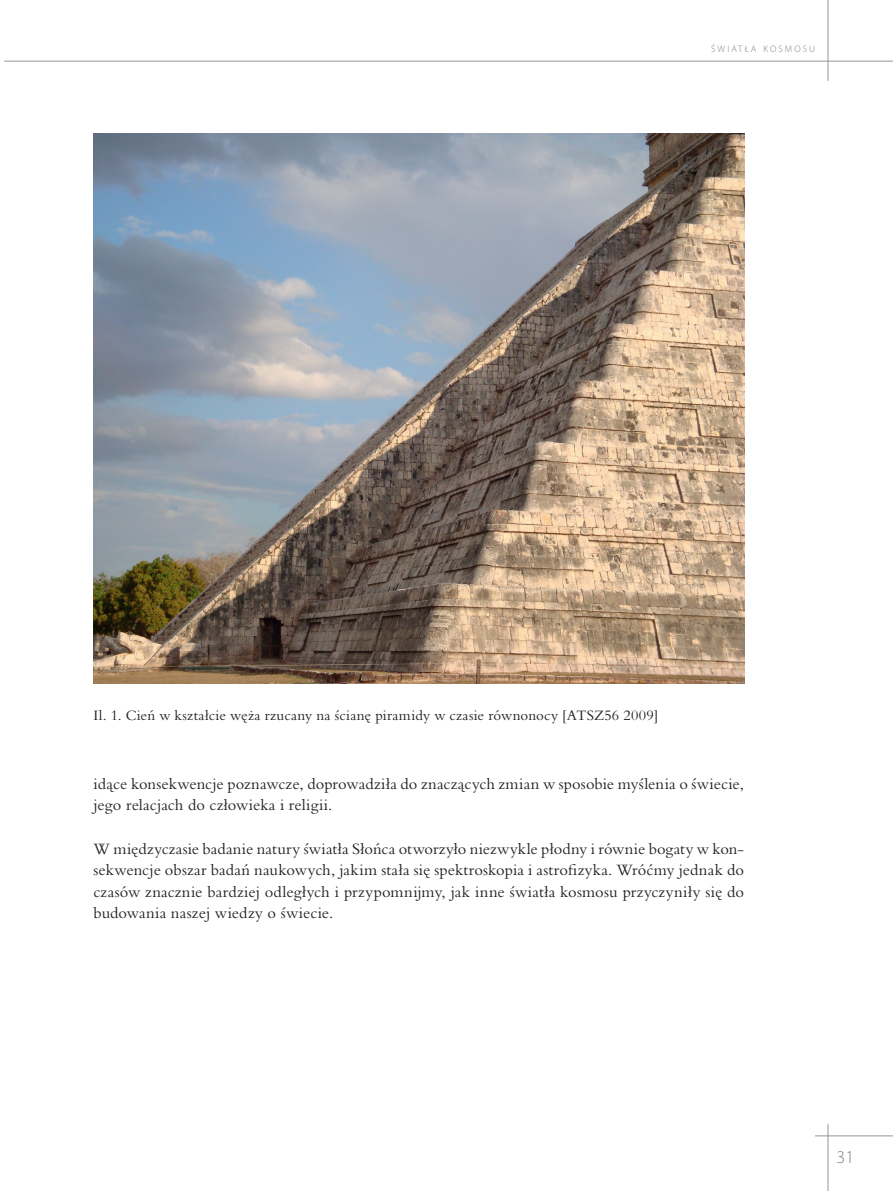
<style>
.page{position:relative;width:893px;height:1191px;background:#fff}
.page>*{position:absolute;margin:0;border:0;box-sizing:border-box;transform-origin:0 0}
.t1{font:300 18px "Myriad Pro";color:#808285}
.akapit_podstawowy{font:16.5px/21.6px "Bembo MT Pro";letter-spacing:.005em;color:#231f20}
.podpis_ilustracji{font:15px "Bembo MT Pro";letter-spacing:.015em;color:#231f20}
.Styl_akapitowy_1{font:300 9.45px "Myriad Pro";color:#808285}
</style>
<div class="page">
<hr style="left:4px;top:61px;width:889px;height:1px;background:#939598">
<hr style="left:828px;top:0;width:1px;height:81px;background:#939598">
<hr style="left:828px;top:1123px;width:1px;height:68px;background:#939598">
<hr style="left:815px;top:1135px;width:78px;height:1px;background:#939598">
<img style="left:94px;top:134px;width:650px;height:549px">
<p class="Styl_akapitowy_1" style="left:711px;top:44px;width:60px">ŚWI AT ŁA ŚWI</p>
<p class="Styl_akapitowy_1" style="left:785px;top:44px;width:32px">ATŁ A</p>
<p class="podpis_ilustracji" style="left:94px;top:706px;width:566px">Il. 1. Cień w kształcie węża rzucany na ścianę piramidy w czasie równonocy [ATSZ56 2009]</p>
<p class="akapit_podstawowy" style="left:94px;top:772px;width:652px">idące konsekwencje poznawcze, doprowadziła do znaczących zmian w sposobie myślenia o świecie, jego relacjach do człowieka i religii.</p>
<p class="akapit_podstawowy" style="left:94px;top:837px;width:652px;text-align:justify">W międzyczasie badanie natury światła Słońca otworzyło niezwykle płodny i równie bogaty w kon&shy;sekwencje obszar badań naukowych, jakim stała się spektroskopia i astrofizyka. Wróćmy jednak do czasów znacznie bardziej odległych i przypomnijmy, jak inne światła kosmosu przyczyniły się do budowania naszej wiedzy o świecie.</p>
<p class="t1" style="left:837px;top:1147px;width:19px">31</p>
</div>
